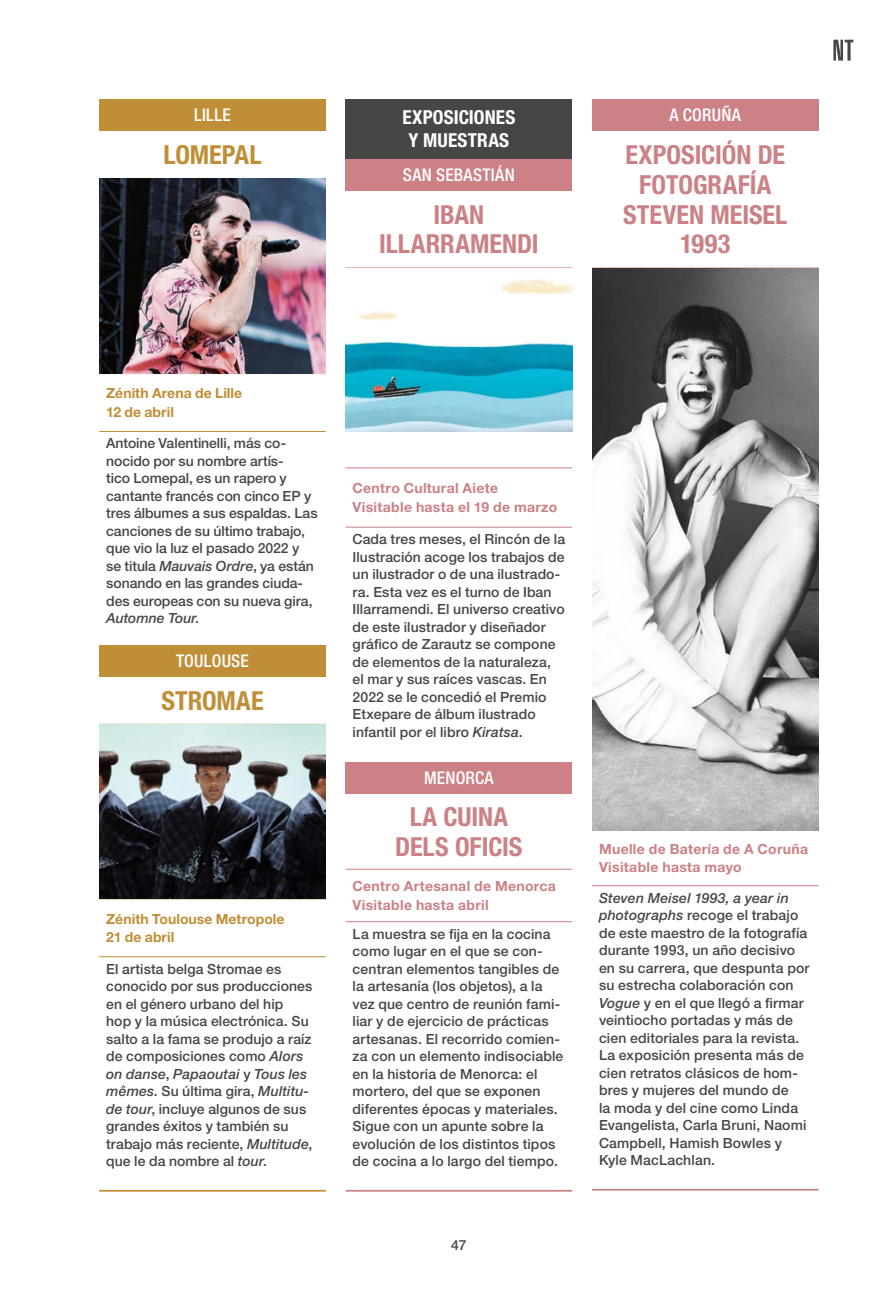
<style>
.page{position:relative;width:893px;height:1290px;background:#fff}
.page>*{position:absolute;margin:0;border:0;box-sizing:border-box;transform-origin:0 0}
.t1{font:700 condensed 26.25px/29.8px "Helvetica Neue LT Std";color:#cb8186;text-align:center}
.t2{font:700 condensed 26.25px "Helvetica Neue LT Std";color:#c08e36}
.t3{font:700 condensed 19.25px/22.8px "Helvetica Neue LT Std";letter-spacing:.01em;color:#fff;text-align:center}
.t4{font:500 condensed 17.5px "Helvetica Neue LT Std";letter-spacing:.015em;color:#fff}
.t5{font:500 14px/17.5px "Helvetica Neue LT Std";letter-spacing:.01em;color:#474645}
.t6{font:700 14px/18.2px "Helvetica Neue LT Std";letter-spacing:.025em;color:#cb8186}
.t7{font:700 14px/18.2px "Helvetica Neue LT Std";letter-spacing:.005em;color:#c08e36}
.s1{font-style:italic}
</style>
<div class="page">
<svg style="left:833px;top:40px;width:20px;height:21px"></svg>
<div style="left:99px;top:99px;width:227px;height:32px;background:#c08e36"></div>
<hr style="left:99px;top:431px;width:227px;height:1px;background:#c08e36">
<hr style="left:99px;top:178px;width:227px;height:1px;background:#c08e36">
<hr style="left:99px;top:373px;width:227px;height:1px;background:#c08e36">
<img style="left:99px;top:179px;width:227px;height:194px">
<div style="left:99px;top:645px;width:227px;height:32px;background:#c08e36"></div>
<hr style="left:99px;top:956px;width:227px;height:1px;background:#c08e36">
<hr style="left:99px;top:1190px;width:227px;height:1px;background:#c08e36">
<hr style="left:99px;top:898px;width:227px;height:1px;background:#c08e36">
<img style="left:99px;top:724px;width:227px;height:174px">
<div style="left:346px;top:99px;width:226px;height:60px;background:#474645"></div>
<div style="left:592px;top:99px;width:227px;height:32px;background:#cb8186"></div>
<hr style="left:592px;top:830px;width:227px;height:1px;background:#cb8186">
<hr style="left:592px;top:885px;width:227px;height:1px;background:#cb8186">
<hr style="left:592px;top:1189px;width:227px;height:1px;background:#cb8186">
<img style="left:592px;top:268px;width:227px;height:562px">
<div style="left:346px;top:159px;width:226px;height:31px;background:#cb8186"></div>
<hr style="left:346px;top:467px;width:226px;height:1px;background:#cb8186">
<hr style="left:346px;top:527px;width:226px;height:1px;background:#cb8186">
<img style="left:346px;top:279px;width:226px;height:152px">
<div style="left:346px;top:762px;width:226px;height:32px;background:#cb8186"></div>
<hr style="left:346px;top:869px;width:226px;height:1px;background:#cb8186">
<hr style="left:346px;top:921px;width:226px;height:1px;background:#cb8186">
<hr style="left:346px;top:1190px;width:226px;height:1px;background:#cb8186">
<p class="t4" style="left:194px;top:105px;width:38px">LILLE</p>
<h1 class="t2" style="left:163px;top:139px;width:100px">LOMEPAL</h1>
<h2 class="t3" style="left:402px;top:106px;width:114px">EXPOSICIONES<br>Y MUESTRAS</h2>
<p class="t4" style="left:670px;top:105px;width:73px">A CORUÑA</p>
<h1 class="t1" style="left:623px;top:140px;width:166px">EXPOSICIÓN DE<br>FOTOGRAFÍA<br>STEVEN MEISEL<br>1993</h1>
<p class="t4" style="left:403px;top:164px;width:113px">SAN SEBASTIÁN</p>
<h1 class="t1" style="left:379px;top:199px;width:161px">IBAN<br>ILLARRAMENDI</h1>
<p class="t7" style="left:106px;top:384px;width:138px">Zénith Arena de Lille<br>12 de abril</p>
<p class="t5" style="left:106px;top:435px;width:213px">Antoine Valentinelli, más co&shy;nocido por su nombre artís-<br>tico Lomepal, es un rapero y cantante francés con cinco EP y tres álbumes a sus espaldas. Las canciones de su último trabajo, que vio la luz el pasado 2022 y se titula <span class="s1">Mauvais Ordre</span>, ya están sonando en las grandes ciuda&shy;des europeas con su nueva gira,<br><span class="s1">Automne Tour</span>.</p>
<p class="t4" style="left:176px;top:650px;width:74px">TOULOUSE</p>
<h1 class="t2" style="left:161px;top:685px;width:104px">STROMAE</h1>
<p class="t7" style="left:106px;top:909px;width:180px">Zénith Toulouse Metropole<br>21 de abril</p>
<p class="t5" style="left:106px;top:960px;width:208px">El artista belga Stromae es conocido por sus producciones en el género urbano del hip<br>hop y la música electrónica. Su salto a la fama se produjo a raíz de composiciones como <span class="s1">Alors on danse</span>, <span class="s1">Papaoutai</span> y <span class="s1">Tous les mêmes</span>. Su última gira, <span class="s1">Multitu&shy;de tour</span>, incluye algunos de sus grandes éxitos y también su trabajo más reciente, <span class="s1">Multitude</span>, que le da nombre al <span class="s1">tour</span>.</p>
<p class="t6" style="left:353px;top:479px;width:206px">Centro Cultural Aiete<br>Visitable hasta el 19 de marzo</p>
<p class="t5" style="left:353px;top:530px;width:214px">Cada tres meses, el Rincón de la<br>Ilustración acoge los trabajos de un ilustrador o de una ilustrado&shy;ra. Esta vez es el turno de Iban<br>Illarramendi. El universo creativo de este ilustrador y diseñador gráfico de Zarautz se compone de elementos de la naturaleza, el mar y sus raíces vascas. En<br>2022 se le concedió el Premio<br>Etxepare de álbum ilustrado infantil por el libro <span class="s1">Kiratsa</span>.</p>
<p class="t4" style="left:424px;top:767px;width:71px">MENORCA</p>
<h1 class="t1" style="left:395px;top:801px;width:129px">LA CUINA<br>DELS OFICIS</h1>
<p class="t6" style="left:353px;top:877px;width:205px">Centro Artesanal de Menorca<br>Visitable hasta abril</p>
<p class="t5" style="left:353px;top:925px;width:212px">La muestra se fija en la cocina como lugar en el que se con&shy;centran elementos tangibles de la artesanía (los objetos), a la vez que centro de reunión fami&shy;liar y de ejercicio de prácticas artesanas. El recorrido comien&shy;za con un elemento indisociable en la historia de Menorca: el mortero, del que se exponen diferentes épocas y materiales.<br>Sigue con un apunte sobre la evolución de los distintos tipos de cocina a lo largo del tiempo.</p>
<p class="t5" style="left:451px;top:1236px;width:17px">47</p>
<p class="t6" style="left:599px;top:839px;width:211px">Muelle de Batería de A Coruña<br>Visitable hasta mayo</p>
<p class="t5" style="left:599px;top:889px;width:212px"><span class="s1">Steven Meisel 1993, a year in photographs</span> recoge el trabajo de este maestro de la fotografía durante 1993, un año decisivo en su carrera, que despunta por su estrecha colaboración con<br><span class="s1">Vogue</span> y en el que llegó a firmar veintiocho portadas y más de cien editoriales para la revista.<br>La exposición presenta más de cien retratos clásicos de hom&shy;bres y mujeres del mundo de<br>la moda y del cine como Linda<br>Evangelista, Carla Bruni, Naomi<br>Campbell, Hamish Bowles y<br>Kyle MacLachlan.</p>
</div>
